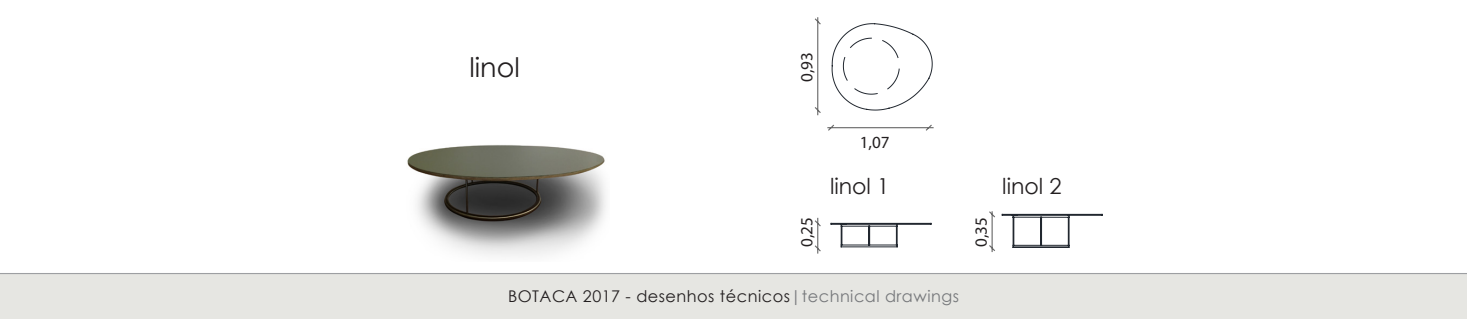
<style>
.page{position:relative;width:1467px;height:319px;background:#fff}
.page>*{position:absolute;margin:0;border:0;box-sizing:border-box;transform-origin:0 0}
.t1{font:27px "Century Gothic";color:#231f20}
.t2{font:22.05px "Century Gothic";color:#231f20}
.t3{font:17.1px "Myriad Pro";color:#231f20}
.t4{font:16.2px "Century Gothic";letter-spacing:.03em;color:#231f20}
.s1{color:#76787b}
</style>
<div class="page">
<div style="left:0;top:273px;width:1467px;height:46px;background:#e6e6e2"></div>
<hr style="left:0;top:273px;width:1467px;height:1px;background:#9d9fa2">
<svg style="left:827px;top:127px;width:107px;height:4px"></svg>
<svg style="left:830px;top:23px;width:103px;height:225px"></svg>
<svg style="left:814px;top:17px;width:7px;height:99px"></svg>
<svg style="left:814px;top:217px;width:7px;height:37px"></svg>
<hr style="left:1012px;top:215px;width:56px;height:1px;background:#21272f">
<hr style="left:1002px;top:214px;width:100px;height:1px;background:#21272f">
<hr style="left:1068px;top:215px;width:34px;height:1px;background:#21272f">
<hr style="left:1013px;top:217px;width:1px;height:30px;background:#21272f">
<svg style="left:1040px;top:218px;width:2px;height:27px"></svg>
<hr style="left:1069px;top:217px;width:1px;height:30px;background:#21272f">
<svg style="left:1002px;top:215px;width:15px;height:30px"></svg>
<hr style="left:1013px;top:217px;width:56px;height:1px;background:#21272f">
<svg style="left:1068px;top:216px;width:2px;height:29px"></svg>
<hr style="left:1013px;top:247px;width:56px;height:1px;background:#21272f">
<hr style="left:1013px;top:245px;width:56px;height:1px;background:#21272f">
<svg style="left:989px;top:211px;width:6px;height:41px"></svg>
<img style="left:407px;top:145px;width:199px;height:111px">
<h1 class="t1" style="left:469px;top:48px;width:52px">linol</h1>
<p class="t3" style="left:796px;top:82px;width:31px;rotate:-90deg">0,93</p>
<p class="t3" style="left:860px;top:131px;width:31px">1,07</p>
<h2 class="t2" style="left:830px;top:170px;width:61px">linol 1</h2>
<p class="t3" style="left:796px;top:247px;width:31px;rotate:-90deg">0,25</p>
<p class="t3" style="left:970px;top:247px;width:31px;rotate:-90deg">0,35</p>
<h2 class="t2" style="left:1002px;top:170px;width:61px">linol 2</h2>
<p class="t4" style="left:508px;top:285px;width:452px">BOTACA 2017 - desenhos técnicos<span class="s1">|technical drawings</span></p>
</div>
